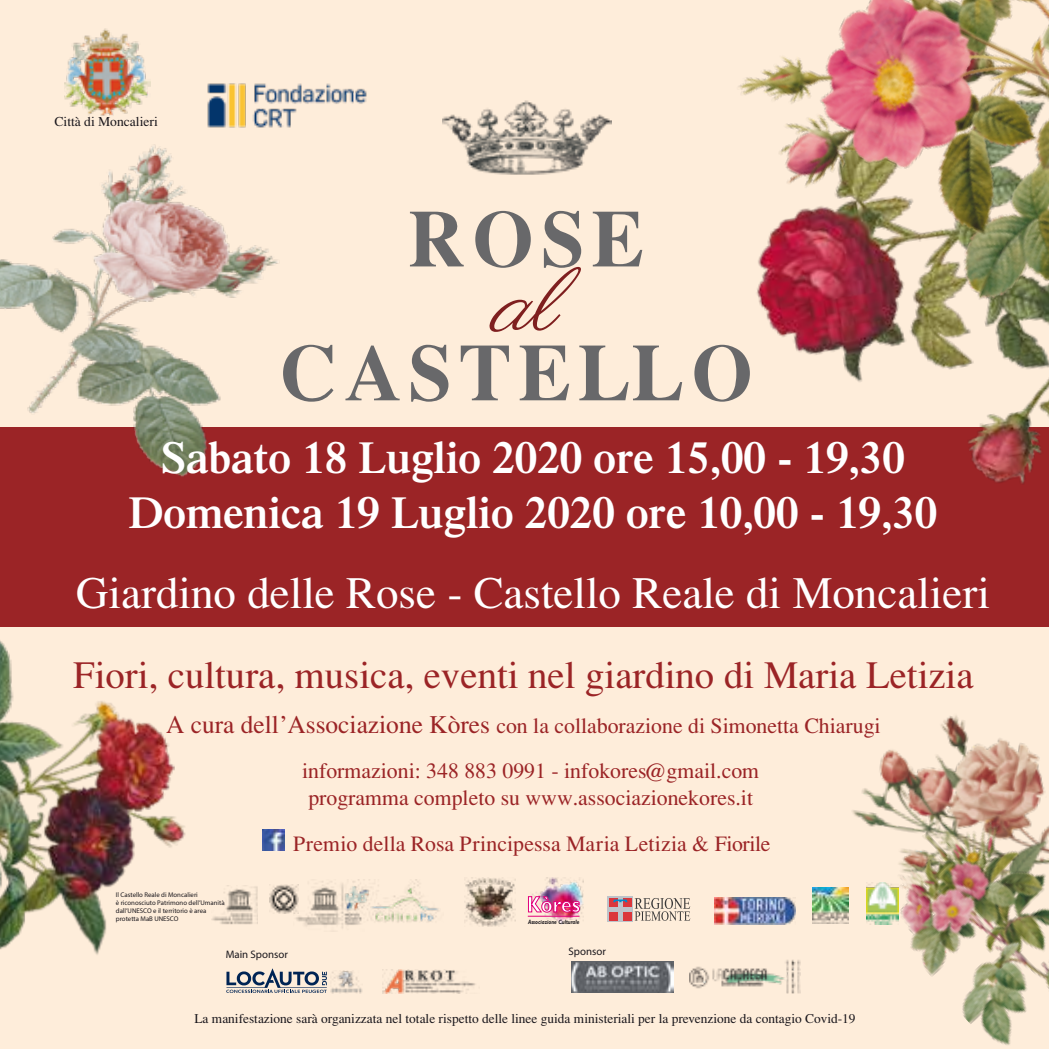
<style>
.page{position:relative;width:1049px;height:1049px;background:#feedda}
.page>*{position:absolute;margin:0;border:0;box-sizing:border-box;transform-origin:0 0}
.t1{font:italic 89.25px "Parisienne";color:#7f1f1f}
.t2{font:700 80.5px/133.8px "Times";letter-spacing:.075em;color:#68686a;text-align:center}
.t3{font:600 45px/55px "Times";color:#fff;text-align:center}
.t4{font:45px "Times";color:#fff}
.t5{font:38.75px "Times";color:#9b2426}
.t6{font:21.75px/45.8px "Times";color:#9b2426}
.t7{font:13.5px "Times";color:#1a171c}
.t8{font:11px "Myriad Pro";color:#1a171c}
.t9{font:6.75px/8.2px "Myriad Pro";color:#1a171c}
.t10{font:italic 700 6.25px "Gill Sans";color:#1a171c;scale:.83 1}
.s1{font-size:25.5px}
</style>
<div class="page">
<img style="left:263px;top:829px;width:21px;height:22px">
<img style="left:0;top:640px;width:186px;height:315px">
<img style="left:848px;top:715px;width:196px;height:189px">
<img style="left:853px;top:787px;width:196px;height:258px">
<img style="left:443px;top:100px;width:168px;height:75px">
<img style="left:207px;top:83px;width:160px;height:43px">
<img style="left:65px;top:28px;width:86px;height:88px">
<img style="left:571px;top:961px;width:102px;height:31px">
<img style="left:689px;top:959px;width:112px;height:35px">
<svg style="left:608px;top:896px;width:25px;height:26px"></svg>
<div style="left:609px;top:898px;width:8px;height:8px;background:#db363b"></div>
<div style="left:609px;top:912px;width:8px;height:8px;background:#db363b"></div>
<div style="left:623px;top:912px;width:9px;height:8px;background:#db363b"></div>
<div style="left:623px;top:898px;width:9px;height:8px;background:#db363b"></div>
<svg style="left:613px;top:899px;width:15px;height:3px"></svg>
<svg style="left:635px;top:898px;width:55px;height:23px"></svg>
<svg style="left:226px;top:968px;width:101px;height:25px"></svg>
<img style="left:331px;top:970px;width:31px;height:24px">
<img style="left:464px;top:878px;width:51px;height:48px">
<img style="left:530px;top:878px;width:54px;height:46px">
<svg style="left:528px;top:896px;width:52px;height:16px"></svg>
<hr style="left:528px;top:916px;width:51px;height:1px;background:#e2007a">
<img style="left:293px;top:879px;width:146px;height:50px">
<img style="left:270px;top:884px;width:29px;height:29px">
<img style="left:211px;top:885px;width:46px;height:40px">
<img style="left:714px;top:898px;width:81px;height:26px">
<img style="left:866px;top:882px;width:33px;height:42px">
<img style="left:812px;top:888px;width:36px;height:35px">
<img style="left:383px;top:969px;width:93px;height:24px">
<div style="left:0;top:427px;width:1049px;height:200px;background:#9b2426"></div>
<img style="left:0;top:126px;width:291px;height:351px">
<div style="left:0;top:427px;width:91px;height:126px;background:#9b2426"></div>
<img style="left:795px;top:346px;width:254px;height:138px">
<img style="left:738px;top:0;width:311px;height:346px">
<p class="t7" style="left:55px;top:114px;width:105px">Città di Moncalieri</p>
<h2 class="t2" style="left:280px;top:171px;width:475px">ROSE<br>CASTELLO</h2>
<h1 class="t1" style="left:491px;top:249px;width:71px">al</h1>
<h3 class="t3" style="left:129px;top:429px;width:810px">Sabato 18 Luglio 2020 ore 15,00 - 19,30<br>Domenica 19 Luglio 2020 ore 10,00 - 19,30</h3>
<h3 class="t4" style="left:76px;top:567px;width:915px">Giardino delle Rose - Castello Reale di Moncalieri</h3>
<h3 class="t5" style="left:73px;top:653px;width:902px">Fiori, cultura, musica, eventi nel giardino di Maria Letizia</h3>
<p class="t6" style="left:302px;top:702px;width:580px;text-indent:-136px"><span class="s1">A cura dell’Associazione Kòres</span> con la collaborazione di Simonetta Chiarugi informazioni: 348 883 0991 - infokores@gmail.com</p>
<p class="t6" style="left:308px;top:774px;width:446px">programma completo su www.associazionekores.it</p>
<p class="t9" style="left:116px;top:890px;width:110px">Il Castello Reale di Moncalieri<br>è riconosciuto Patrimono dell’Umanità dall’UNESCO e il territorio è area protetta MaB UNESCO</p>
<p class="t6" style="left:293px;top:821px;width:479px">Premio della Rosa Principessa Maria Letizia &amp; Fiorile</p>
<p class="t10" style="left:528px;top:918px;width:63px">Associazione Culturale</p>
<p class="t8" style="left:226px;top:947px;width:64px">Main Sponsor</p>
<p class="t8" style="left:568px;top:945px;width:39px">Sponsor</p>
<p class="t7" style="left:194px;top:1011px;width:663px">La manifestazione sarà organizzata nel totale rispetto delle linee guida ministeriali per la prevenzione da contagio Covid-19</p>
</div>
